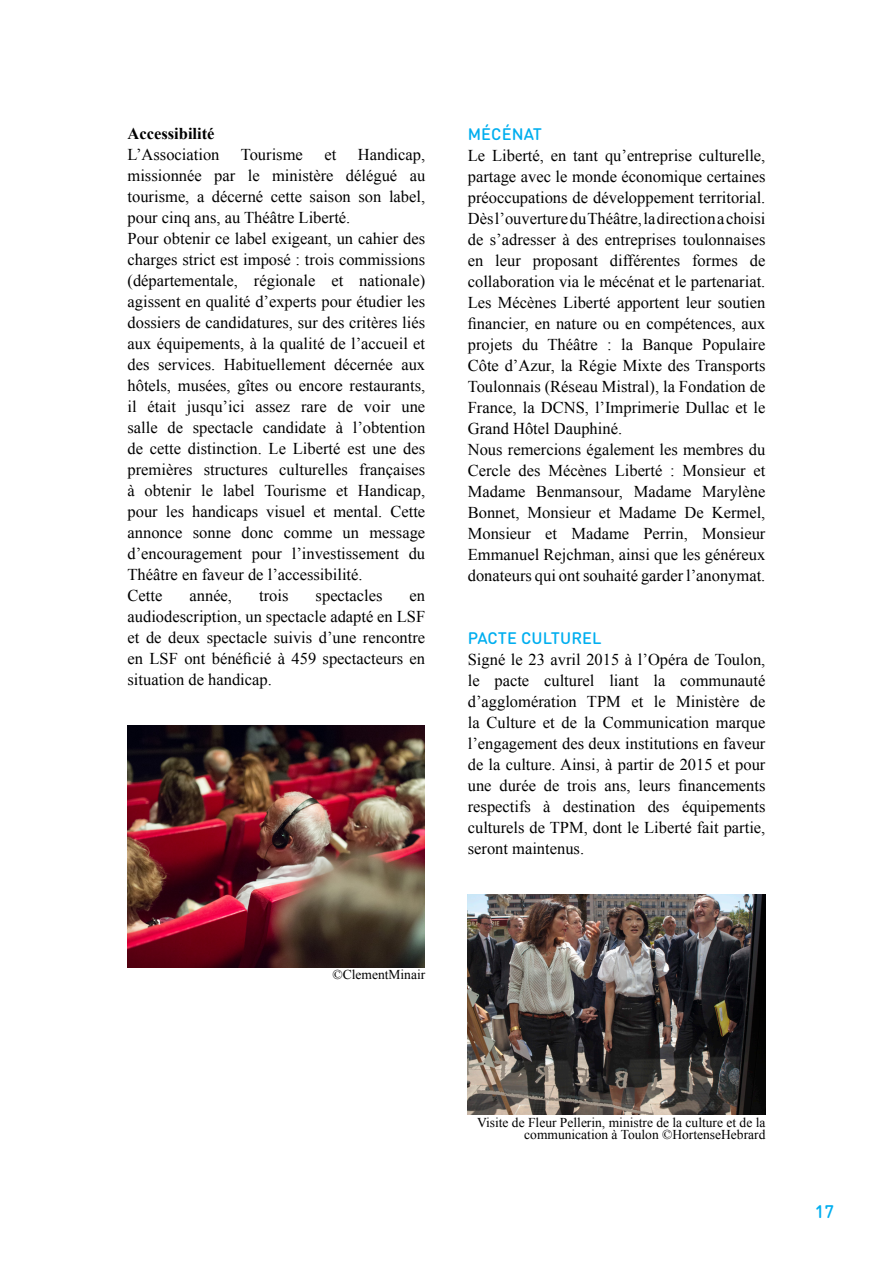
<style>
.page{position:relative;width:893px;height:1263px;background:#fff}
.page>*{position:absolute;margin:0;border:0;box-sizing:border-box;transform-origin:0 0}
.t1{font:500 18px "DIN Round Pro";color:#00aeef}
.texte_joli{font:16.5px/21px "Times New Roman";color:#000;text-align:justify}
.texte_joli-2{font:500 16.5px "DIN Round Pro";letter-spacing:.005em;color:#00aeef}
.texte_joli-3{font:700 16.5px "Times New Roman";color:#000}
.texte_joli-4{font:13.5px/12px "Times New Roman";color:#000;text-align:right}
</style>
<div class="page">
<img style="left:128px;top:725px;width:296px;height:243px">
<img style="left:468px;top:895px;width:297px;height:219px">
<p class="texte_joli-3" style="left:128px;top:122px;width:89px">Accessibilité</p>
<p class="texte_joli" style="left:128px;top:144px;width:93px">L’Association</p>
<p class="texte_joli" style="left:241px;top:144px;width:64px">Tourisme</p>
<p class="texte_joli" style="left:324px;top:144px;width:13px">et</p>
<p class="texte_joli" style="left:128px;top:144px;width:299px;text-indent:230px">Handicap, missionnée par le ministère délégué au tourisme, a décerné cette saison son label, pour cinq ans, au Théâtre Liberté.</p>
<p class="texte_joli" style="left:128px;top:228px;width:299px">Pour obtenir ce label exigeant, un cahier des charges strict est imposé : trois commissions (départementale, régionale et nationale) agissent en qualité d’experts pour étudier les dossiers de candidatures, sur des critères liés aux équipements, à la qualité de l’accueil et des services. Habituellement décernée aux hôtels, musées, gîtes ou encore restaurants, il était jusqu’ici assez rare de voir une salle de spectacle candidate à l’obtention de cette distinction. Le Liberté est une des premières structures culturelles françaises à obtenir le label Tourisme et Handicap, pour les handicaps visuel et mental. Cette annonce sonne donc comme un message d’encouragement pour l’investissement du Théâtre en faveur de l’accessibilité.</p>
<p class="texte_joli" style="left:128px;top:585px;width:36px">Cette</p>
<p class="texte_joli" style="left:189px;top:585px;width:44px">année,</p>
<p class="texte_joli" style="left:259px;top:585px;width:31px">trois</p>
<p class="texte_joli" style="left:316px;top:585px;width:68px">spectacles</p>
<p class="texte_joli" style="left:128px;top:585px;width:299px;text-indent:282px">en audiodescription, un spectacle adapté en LSF et de deux spectacle suivis d’une rencontre en LSF ont bénéficié à 459 spectacteurs en situation de handicap.</p>
<p class="texte_joli-2" style="left:468px;top:123px;width:76px">MÉCÉNAT</p>
<p class="texte_joli" style="left:468px;top:145px;width:299px">Le Liberté, en tant qu’entreprise culturelle, partage avec le monde économique certaines préoccupations de développement territorial.<br>Dès l’ouverture du Théâtre, la direction a choisi de s’adresser à des entreprises toulonnaises en leur proposant différentes formes de collaboration via le mécénat et le partenariat.<br>Les Mécènes Liberté apportent leur soutien financier, en nature ou en compétences, aux projets du Théâtre : la Banque Populaire Côte d’Azur, la Régie Mixte des Transports Toulonnais (Réseau Mistral), la Fondation de France, la DCNS, l’Imprimerie Dullac et le Grand Hôtel Dauphiné.</p>
<p class="texte_joli" style="left:468px;top:439px;width:299px">Nous remercions également les membres du Cercle des Mécènes Liberté : Monsieur et Madame Benmansour, Madame Marylène Bonnet, Monsieur et Madame De Kermel, Monsieur et Madame Perrin, Monsieur Emmanuel Rejchman, ainsi que les généreux donateurs qui ont souhaité garder l’anonymat.</p>
<p class="texte_joli-2" style="left:468px;top:627px;width:135px">PACTE CULTUREL</p>
<p class="texte_joli" style="left:468px;top:649px;width:299px">Signé le 23 avril 2015 à l’Opéra de Toulon, le pacte culturel liant la communauté d’agglomération TPM et le Ministère de la Culture et de la Communication marque l’engagement des deux institutions en faveur de la culture. Ainsi, à partir de 2015 et pour une durée de trois ans, leurs financements respectifs à destination des équipements culturels de TPM, dont le Liberté fait partie, seront maintenus.</p>
<p class="texte_joli-4" style="left:332px;top:968px;width:94px">©ClementMinair</p>
<p class="texte_joli-4" style="left:477px;top:1116px;width:290px">Visite de Fleur Pellerin, ministre de la culture et de la communication à Toulon ©HortenseHebrard</p>
<p class="t1" style="left:815px;top:1199px;width:21px">17</p>
</div>
